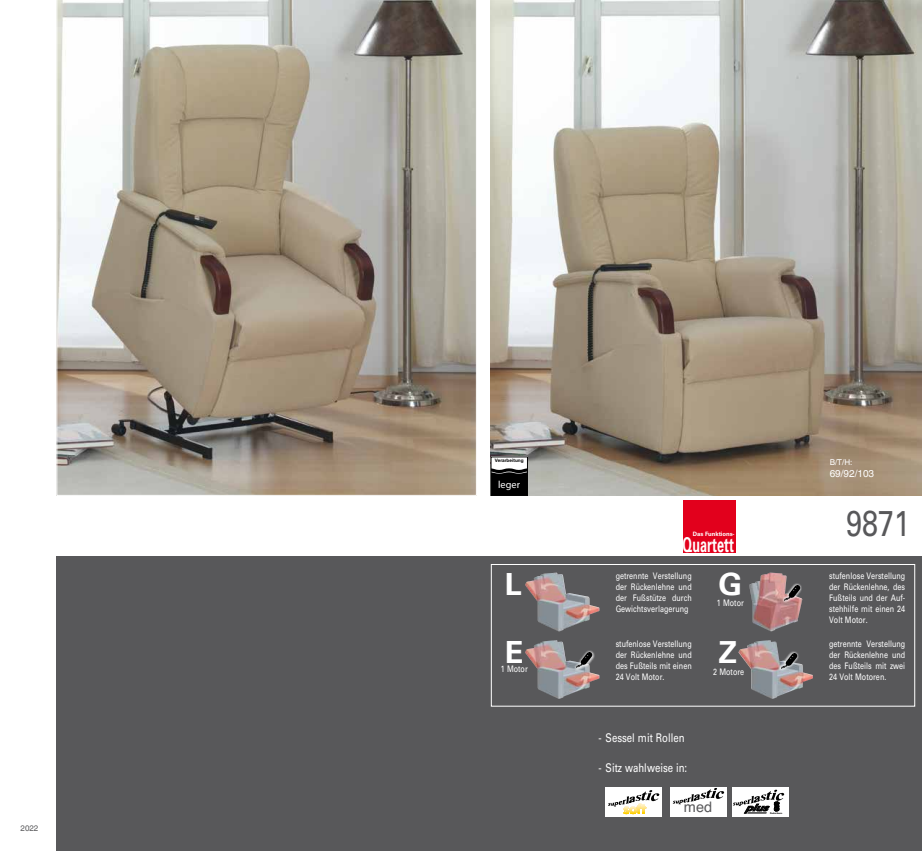
<style>
.page{position:relative;width:922px;height:851px;background:#fff}
.page>*{position:absolute;margin:0;border:0;box-sizing:border-box;transform-origin:0 0}
.t1{font:36px "Univers";color:#58585a;scale:.8 1}
.t2{font:700 30.4px "Univers";color:#fff}
.t3{font:700 20.4px "Univers";color:#fff;scale:.62 1}
.t4{font:14.5px "Helvetica";color:#58585a}
.t5{font:12px "Univers";color:#fff;scale:.8 1}
.t6{font:10.3px "Myriad Pro";color:#fff}
.t7{font:italic 700 10.1px "Gill Sans";color:#000;scale:1.2 1}
.t8{font:10px "Helvetica World";color:#fff}
.t9{font:9px/11px "Univers";color:#fff;text-align:justify;scale:.8 1}
.t10{font:8px "Helvetica World";color:#fff}
.t11{font:8px "Helvetica World";color:#58585a}
.t12{font:700 6px "Univers";letter-spacing:-.015em;color:#fff}
.t13{font:700 4.7px "Arial";color:#000}
.t14{font:700 2.6px "Gill Sans";color:#000}
</style>
<div class="page">
<div style="left:57px;top:556px;width:864px;height:294px;background:#58585a"></div>
<svg style="left:56px;top:0;width:421px;height:496px;background:#aba396"></svg>
<img style="left:490px;top:0;width:431px;height:496px">
<svg style="left:605px;top:787px;width:56px;height:30px"></svg>
<svg style="left:607px;top:789px;width:52px;height:17px"></svg>
<div style="left:670px;top:787px;width:56px;height:30px;background:#fff"></div>
<svg style="left:672px;top:788px;width:52px;height:16px"></svg>
<div style="left:732px;top:787px;width:56px;height:30px;background:#fff"></div>
<svg style="left:733px;top:789px;width:51px;height:25px"></svg>
<img style="left:525px;top:572px;width:74px;height:59px">
<img style="left:525px;top:640px;width:34px;height:58px">
<div style="left:573px;top:649px;width:21px;height:21px;background:#fff;opacity:.75"></div>
<img style="left:576px;top:653px;width:16px;height:15px">
<img style="left:749px;top:572px;width:53px;height:59px">
<div style="left:781px;top:582px;width:21px;height:21px;background:#fff;opacity:.75"></div>
<img style="left:784px;top:585px;width:16px;height:16px">
<img style="left:738px;top:640px;width:74px;height:58px">
<div style="left:778px;top:650px;width:21px;height:21px;background:#fff;opacity:.75"></div>
<img style="left:781px;top:653px;width:15px;height:16px">
<div style="left:490px;top:564px;width:425px;height:142px;border:1px solid #fff"></div>
<div style="left:682px;top:499px;width:53px;height:53px;background:#e2001c"></div>
<div style="left:491px;top:457px;width:36px;height:38px;background:#fff"></div>
<svg style="left:492px;top:468px;width:33px;height:26px"></svg>
<div style="left:490px;top:456px;width:37px;height:40px;border:1px solid #000"></div>
<p class="t11" style="left:21px;top:823px;width:19px">2022</p>
<p class="t13" style="left:494px;top:458px;width:30px">Verarbeitung</p>
<p class="t6" style="left:498px;top:478px;width:23px">leger</p>
<h2 class="t2" style="left:505px;top:567px;width:18px">L</h2>
<p class="t12" style="left:692px;top:530px;width:43px">Das Funktions-</p>
<h3 class="t3" style="left:682px;top:532px;width:84px">Quartett</h3>
<p class="t9" style="left:615px;top:570px;width:97px">getrennte Verstellung der Rückenlehne und der Fußstütze durch Gewichtsverlagerung</p>
<h2 class="t2" style="left:718px;top:567px;width:25px">G</h2>
<p class="t9" style="left:716px;top:597px;width:35px">1 Motor</p>
<p class="t9" style="left:615px;top:638px;width:97px">stufenlose Verstellung der Rückenlehne und des Fußteils mit einen 24 Volt Motor.</p>
<h2 class="t2" style="left:505px;top:634px;width:20px">E</h2>
<h2 class="t2" style="left:718px;top:634px;width:20px">Z</h2>
<p class="t9" style="left:500px;top:663px;width:35px">1 Motor</p>
<p class="t9" style="left:713px;top:665px;width:40px">2 Motore</p>
<h3 class="t5" style="left:598px;top:730px;width:109px">- Sessel mit Rollen</h3>
<h3 class="t5" style="left:598px;top:760px;width:112px">- Sitz wahlweise in:</h3>
<h3 class="t4" style="left:683px;top:795px;width:30px">med</h3>
<p class="t7" style="left:745px;top:801px;width:26px">plus</p>
<p class="t14" style="left:769px;top:811px;width:14px">Federkern</p>
<p class="t10" style="left:829px;top:458px;width:24px">B/T/H:</p>
<p class="t8" style="left:829px;top:468px;width:46px">69/92/103</p>
<h1 class="t1" style="left:845px;top:502px;width:82px">9871</h1>
<p class="t9" style="left:828px;top:570px;width:97px">stufenlose Verstellung der Rückenlehne, des Fußteils und der Auf&shy;stehhilfe mit einen 24<br>Volt Motor.</p>
<p class="t9" style="left:828px;top:638px;width:97px">getrennte Verstellung der Rückenlehne und des Fußteils mit zwei 24 Volt Motoren.</p>
</div>
